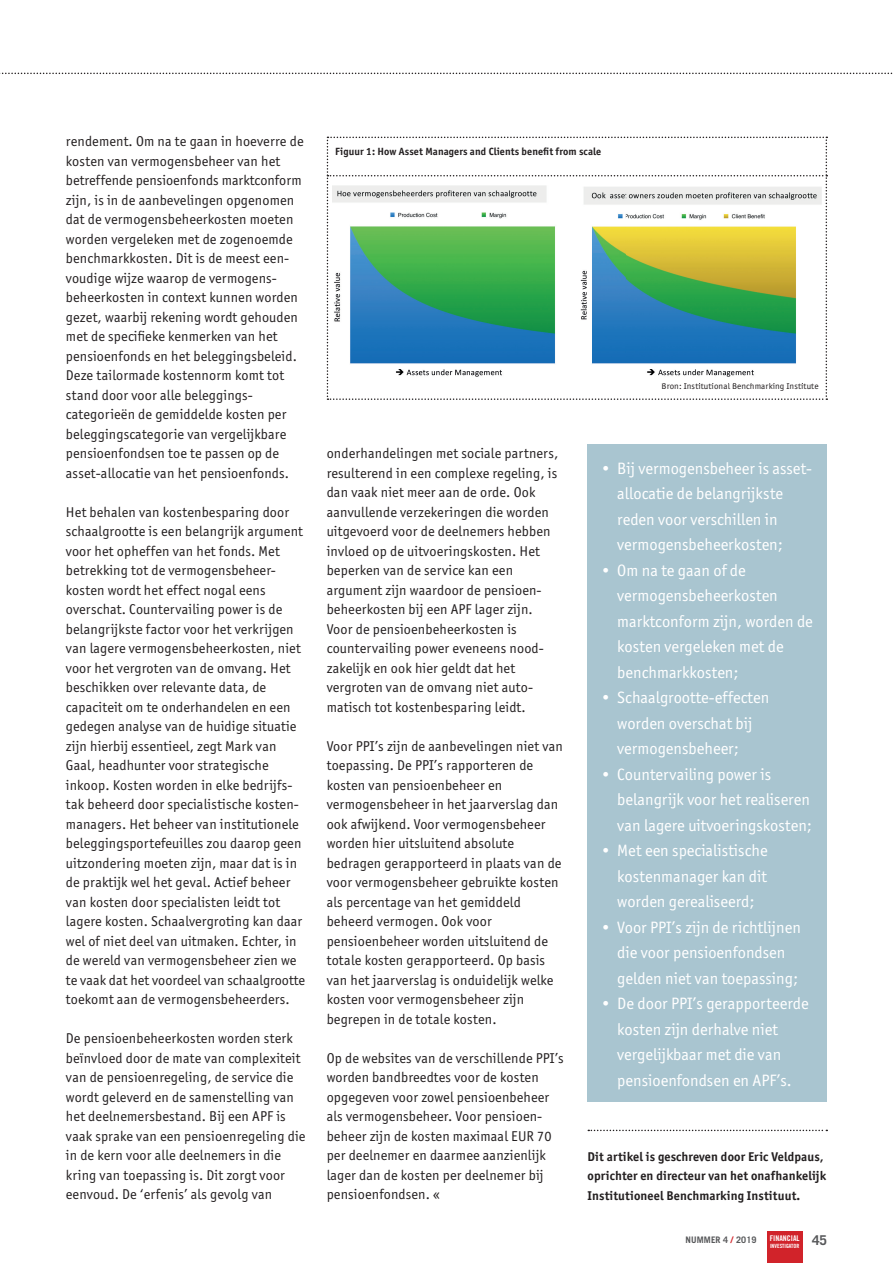
<style>
.page{position:relative;width:893px;height:1263px;background:#fff}
.page>*{position:absolute;margin:0;border:0;box-sizing:border-box;transform-origin:0 0}
.t1{font:16.5px/25.5px "Officina San ITC";color:#fff}
.t2{font:14.25px/19.5px "Officina San ITC";letter-spacing:.01em;color:#231f20}
.t3{font:700 13.5px "Trade Gothic LT";color:#57585a}
.t4{font:700 12.75px/19.5px "Officina San ITC";letter-spacing:.01em;color:#231f20}
.t5{font:700 10.5px "Officina San ITC";letter-spacing:.01em;color:#231f20}
.t6{font:9px "Officina San ITC";letter-spacing:.01em;color:#231f20}
.t7{font:700 9px "Trade Gothic LT";letter-spacing:.01em;color:#57585a}
.t8{font:7.8px "Trade Gothic LT Bold Cond Twenty";color:#fff}
.t9{font:5.7px "Trade Gothic LT Bold Cond Twenty";color:#fff}
.s1{color:#d1232a}
</style>
<div class="page">
<svg style="left:0;top:73px;width:893px;height:1px"></svg>
<div style="left:767px;top:1231px;width:35px;height:32px;background:#d1232a"></div>
<svg style="left:588px;top:1130px;width:239px;height:1px"></svg>
<svg style="left:327px;top:137px;width:500px;height:263px"></svg>
<img style="left:332px;top:185px;width:490px;height:198px">
<img style="left:662px;top:383px;width:156px;height:1px">
<div style="left:587px;top:445px;width:240px;height:657px;background:#a9c5d0"></div>
<p class="t2" style="left:66px;top:132px;width:239px">rendement. Om na te gaan in hoeverre de kosten van vermogensbeheer van het betreffende pensioenfonds marktconform zijn, is in de aanbevelingen opgenomen dat de vermogensbeheerkosten moeten worden vergeleken met de zogenoemde benchmarkkosten. Dit is de meest een&shy;voudige wijze waarop de vermogens&shy;beheerkosten in context kunnen worden gezet, waarbij rekening wordt gehouden met de specifieke kenmerken van het pensioenfonds en het beleggingsbeleid.<br>Deze tailormade kostennorm komt tot stand door voor alle beleggings&shy;categorieën de gemiddelde kosten per beleggingscategorie van vergelijkbare pensioenfondsen toe te passen op de asset-allocatie van het pensioenfonds.</p>
<p class="t2" style="left:66px;top:502px;width:241px">Het behalen van kostenbesparing door schaalgrootte is een belangrijk argument voor het opheffen van het fonds. Met betrekking tot de vermogensbeheer&shy;kosten wordt het effect nogal eens overschat. Countervailing power is de belangrijkste factor voor het verkrijgen van lagere vermogensbeheerkosten, niet voor het vergroten van de omvang. Het beschikken over relevante data, de capaciteit om te onderhandelen en een gedegen analyse van de huidige situatie zijn hierbij essentieel, zegt Mark van Gaal, headhunter voor strategische inkoop. Kosten worden in elke bedrijfs&shy;tak beheerd door specialistische kosten&shy;managers. Het beheer van institutionele beleggingsportefeuilles zou daarop geen uitzondering moeten zijn, maar dat is in de praktijk wel het geval. Actief beheer van kosten door specialisten leidt tot lagere kosten. Schaalvergroting kan daar wel of niet deel van uitmaken. Echter, in de wereld van vermogensbeheer zien we te vaak dat het voordeel van schaalgrootte toekomt aan de vermogensbeheerders.</p>
<p class="t2" style="left:66px;top:1028px;width:241px">De pensioenbeheerkosten worden sterk beïnvloed door de mate van complexiteit van de pensioenregeling, de service die wordt geleverd en de samenstelling van het deelnemersbestand. Bij een APF is vaak sprake van een pensioenregeling die in de kern voor alle deelnemers in die kring van toepassing is. Dit zorgt voor eenvoud. De ‘erfenis’ als gevolg van</p>
<p class="t5" style="left:335px;top:145px;width:268px">Figuur 1: How Asset Managers and Clients benefit from scale</p>
<p class="t6" style="left:662px;top:381px;width:158px">Bron: Institutional Benchmarking Institute</p>
<p class="t2" style="left:327px;top:444px;width:233px">onderhandelingen met sociale partners, resulterend in een complexe regeling, is dan vaak niet meer aan de orde. Ook aanvullende verzekeringen die worden uitgevoerd voor de deelnemers hebben invloed op de uitvoeringskosten. Het beperken van de service kan een argument zijn waardoor de pensioen&shy;beheerkosten bij een APF lager zijn.<br>Voor de pensioenbeheerkosten is countervailing power eveneens nood&shy;zakelijk en ook hier geldt dat het vergroten van de omvang niet auto&shy;matisch tot kostenbesparing leidt.</p>
<p class="t2" style="left:327px;top:736px;width:238px">Voor PPI’s zijn de aanbevelingen niet van toepassing. De PPI’s rapporteren de kosten van pensioenbeheer en vermogensbeheer in het jaarverslag dan ook afwijkend. Voor vermogensbeheer worden hier uitsluitend absolute bedragen gerapporteerd in plaats van de voor vermogensbeheer gebruikte kosten als percentage van het gemiddeld beheerd vermogen. Ook voor pensioenbeheer worden uitsluitend de totale kosten gerapporteerd. Op basis van het jaarverslag is onduidelijk welke kosten voor vermogensbeheer zijn begrepen in de totale kosten.</p>
<p class="t2" style="left:327px;top:1048px;width:239px">Op de websites van de verschillende PPI’s worden bandbreedtes voor de kosten opgegeven voor zowel pensioenbeheer als vermogensbeheer. Voor pensioen&shy;beheer zijn de kosten maximaal EUR 70 per deelnemer en daarmee aanzienlijk lager dan de kosten per deelnemer bij pensioenfondsen. «</p>
<p class="t1" style="left:617px;top:455px;width:196px;text-indent:-17px">• Bij vermogensbeheer is asset&shy;allocatie de belangrijkste reden voor verschillen in vermogensbeheerkosten;</p>
<p class="t1" style="left:617px;top:557px;width:197px;text-indent:-17px">• Om na te gaan of de vermogensbeheerkosten marktconform zijn, worden de kosten vergeleken met de benchmarkkosten;</p>
<p class="t1" style="left:617px;top:685px;width:153px;text-indent:-17px">• Schaalgrootte-effecten worden overschat bij vermogensbeheer;</p>
<p class="t1" style="left:617px;top:761px;width:196px;text-indent:-17px">• Countervailing power is belangrijk voor het realiseren van lagere uitvoeringskosten;</p>
<p class="t1" style="left:617px;top:838px;width:152px;text-align:justify;text-indent:-17px">• Met een specialistische kostenmanager kan dit worden gerealiseerd;</p>
<p class="t1" style="left:617px;top:914px;width:185px;text-indent:-17px">• Voor PPI’s zijn de richtlijnen die voor pensioenfondsen gelden niet van toepassing;</p>
<p class="t1" style="left:617px;top:991px;width:193px;text-indent:-17px">• De door PPI’s gerapporteerde kosten zijn derhalve niet vergelijkbaar met die van pensioenfondsen en APF’s.</p>
<p class="t4" style="left:587px;top:1146px;width:240px">Dit artikel is geschreven door Eric Veldpaus, oprichter en directeur van het onafhankelijk<br>Institutioneel Benchmarking Instituut.</p>
<p class="t7" style="left:686px;top:1234px;width:72px">NUMMER 4 <span class="s1">/</span> 2019</p>
<p class="t3" style="left:812px;top:1232px;width:17px">45</p>
<p class="t8" style="left:770px;top:1233px;width:31px">FINANCIAL</p>
<p class="t9" style="left:770px;top:1242px;width:31px">INVESTIGATOR</p>
</div>
